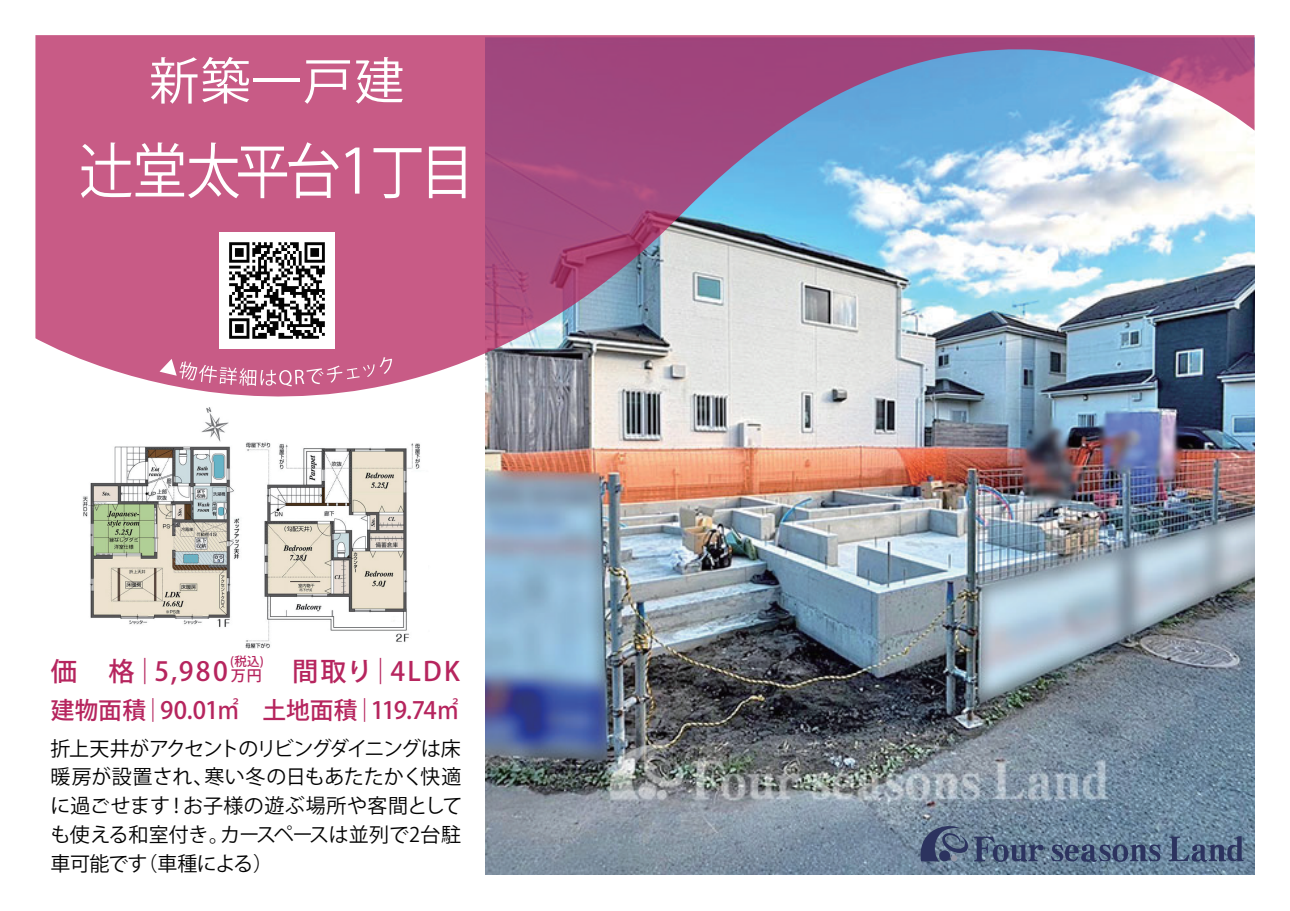
<style>
.page{position:relative;width:1290px;height:911px;background:#fff}
.page>*{position:absolute;margin:0;border:0;box-sizing:border-box;transform-origin:0 0}
.t1{font:60px "Koz Go Pro";letter-spacing:-.08em;color:#fff;scale:.9 1}
.t2{font:500 26.25px "Koz Go Pro";letter-spacing:.085em;color:#b6255e}
.t3{font:500 23.75px "Koz Go Pro";letter-spacing:-.005em;color:#b6255e}
.t4{font:20px/28.8px "Koz Go Pro";letter-spacing:-.005em;color:#030303;text-align:justify}
.t5{font:500 12.5px "Koz Go Pro";color:#b6255e}
.s1{font-size:15px}
</style>
<div class="page">
<img style="left:485px;top:396px;width:769px;height:479px">
<img style="left:35px;top:35px;width:1219px;height:361px">
<svg style="left:151px;top:57px;width:98px;height:47px"></svg>
<hr style="left:254px;top:78px;width:46px;height:4px;background:#fff">
<svg style="left:305px;top:60px;width:45px;height:44px"></svg>
<svg style="left:356px;top:57px;width:47px;height:47px"></svg>
<svg style="left:918px;top:823px;width:50px;height:38px"></svg>
<svg style="left:974px;top:836px;width:69px;height:26px"></svg>
<svg style="left:1051px;top:844px;width:109px;height:18px"></svg>
<svg style="left:1168px;top:836px;width:75px;height:26px"></svg>
<svg style="left:159px;top:357px;width:233px;height:29px"></svg>
<img style="left:82px;top:407px;width:338px;height:242px">
<img style="left:219px;top:233px;width:116px;height:115px">
<h1 class="t1" style="left:79px;top:132px;width:440px">辻堂太平台１丁目</h1>
<p class="t5" style="left:230px;top:653px;width:35px">(税込)</p>
<h2 class="t2" style="left:51px;top:654px;width:411px">価　格｜5,980<span class="s1">万円</span>　間取り｜4LDK</h2>
<p class="t3" style="left:51px;top:694px;width:411px">建物面積｜90.01㎡ 土地面積｜119.74㎡</p>
<p class="t4" style="left:51px;top:734px;width:413px">折上天井がアクセントのリビングダイニングは床暖房が設置され、寒い冬の日もあたたかく快適に過ごせます！お子様の遊ぶ場所や客間としても使える和室付き。カースペースは並列で2台駐車可能です（車種による）</p>
</div>
